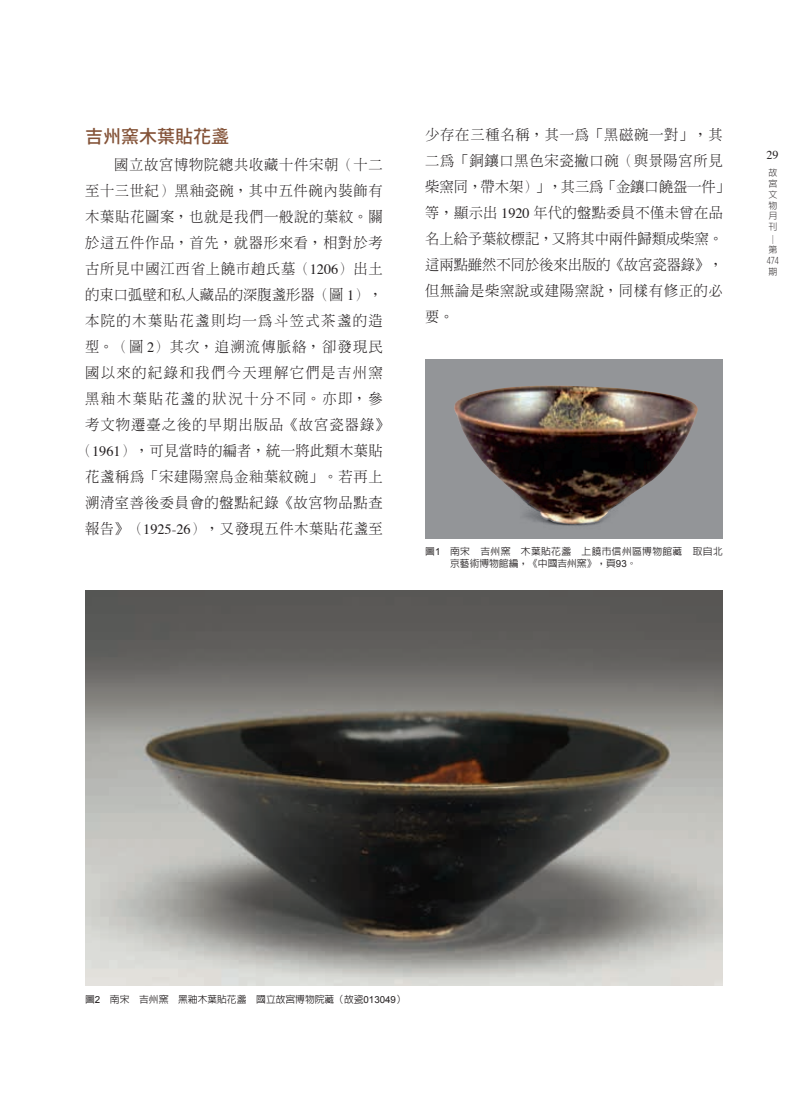
<style>
.page{position:relative;width:808px;height:1106px;background:#fff}
.page>*{position:absolute;margin:0;border:0;box-sizing:border-box;transform-origin:0 0}
.t1{font:500 18px "Noto Sans CJ Ktc";color:#835237}
.t2{font:300 14.25px/26px "AR Ming B5";letter-spacing:.025em;color:#231f20}
.t3{font:300 14.25px "AR Ming B5";letter-spacing:.05em;color:#231f20}
.t4{font:300 14.25px "AR Ming B5";letter-spacing:.105em;color:#231f20}
.t5{font:300 14.25px "AR Ming B5";letter-spacing:.01em;color:#231f20}
.t6{font:300 14.25px "AR Ming B5";letter-spacing:.085em;color:#231f20}
.t7{font:300 14.25px "AR Ming B5";letter-spacing:.075em;color:#231f20}
.t8{font:300 14.25px "AR Ming B5";letter-spacing:.12em;color:#231f20}
.t9{font:12px "Times";color:#231f20}
.t10{font:500 9.75px/12px "AR Hei B5";letter-spacing:.035em;color:#231f20}
.t11{font:500 9.75px "AR Hei B5";color:#231f20}
.t12{font:300 9px/10.8px "AR Hei B5";color:#231f20;text-align:justify}
.s1{font-family:"Times";font-weight:400}
.s2{font-family:"Source Han Serif TC"}
.s3{font-family:"Arial";font-weight:400}
</style>
<div class="page">
<img style="left:85px;top:590px;width:638px;height:395px">
<div style="left:425px;top:359px;width:298px;height:179px;background:#939598"></div>
<img style="left:454px;top:385px;width:244px;height:139px">
<p class="t1" style="left:85px;top:127px;width:145px">吉州窯木葉貼花盞</p>
<p class="t3" style="left:114px;top:158px;width:270px">國立故宮博物院總共收藏十件宋朝（十二</p>
<p class="t3" style="left:85px;top:184px;width:299px">至十三世紀）黑釉瓷碗，其中五件碗內裝飾有</p>
<p class="t3" style="left:85px;top:210px;width:299px">木葉貼花圖案，也就是我們一般說的葉紋。關</p>
<p class="t3" style="left:85px;top:236px;width:299px">於這五件作品，首先，就器形來看，相對於考</p>
<p class="t3" style="left:85px;top:262px;width:299px">古所見中國江西省上饒市趙氏墓（<span class="s1">1206</span>）出土</p>
<p class="t5" style="left:85px;top:288px;width:299px">的束口弧壁和私人藏品的深腹盞形器（圖 <span class="s1">1</span>），</p>
<p class="t4" style="left:85px;top:313px;width:299px">本院的木葉貼花盞則均一為斗笠式茶盞的造</p>
<p class="t6" style="left:85px;top:339px;width:299px">型。（圖 <span class="s1">2</span>）其次，追溯流傳脈絡，卻發現民</p>
<p class="t4" style="left:85px;top:365px;width:299px">國以來的紀錄和我們今天理解它們是吉州窯</p>
<p class="t8" style="left:85px;top:391px;width:299px">黑釉木葉貼花盞的狀況十分不同。亦即，參</p>
<p class="t7" style="left:85px;top:417px;width:306px">考文物遷臺之後的早期出版品《故宮瓷器錄》</p>
<p class="t2" style="left:78px;top:437px;width:306px">（<span class="s1">1961</span>），可見當時的編者，統一將此類木葉貼</p>
<p class="t3" style="left:85px;top:469px;width:299px">花盞稱為「宋建陽窯烏金釉葉紋碗」。若再上</p>
<p class="t3" style="left:85px;top:495px;width:299px">溯清室善後委員會的盤點紀錄《故宮物品點查</p>
<p class="t3" style="left:85px;top:521px;width:299px">報告》（<span class="s1">1925-26</span>），又發現五件木葉貼花盞至</p>
<p class="t2" style="left:425px;top:122px;width:306px">少存在三種名稱，其一為「黑磁碗一對」，其二為「銅鑲口黑色宋瓷撇口碗（與景陽宮所見柴窯同，帶木架）」，其三為「金鑲口饒<span class="s2">盌</span>一件」等，顯示出 <span class="s1">1920</span> 年代的盤點委員不僅未曾在品名上給予葉紋標記，又將其中兩件歸類成柴窯。這兩點雖然不同於後來出版的《故宮瓷器錄》，但無論是柴窯說或建陽窯說，同樣有修正的必要。</p>
<p class="t10" style="left:450px;top:545px;width:274px;text-indent:-25px">圖<span class="s3">1</span> 南宋　吉州窯　木葉貼花盞　上饒市信州區博物館藏　取自北京藝術博物館編，《中國吉州窯》，頁<span class="s3">93</span>。</p>
<p class="t9" style="left:766px;top:144px;width:14px">29</p>
<p class="t12" style="left:768px;top:167px;width:10px">故宮文物月刊</p>
<p class="t12" style="left:778px;top:234px;width:10px;rotate:90deg">─</p>
<p class="t12" style="left:767px;top:244px;width:14px;text-align:left">第<br>474期</p>
<p class="t11" style="left:85px;top:994px;width:322px">圖<span class="s3">2</span>　南宋　吉州窯　黑釉木葉貼花盞　國立故宮博物院藏（故瓷<span class="s3">013049</span>）</p>
</div>
